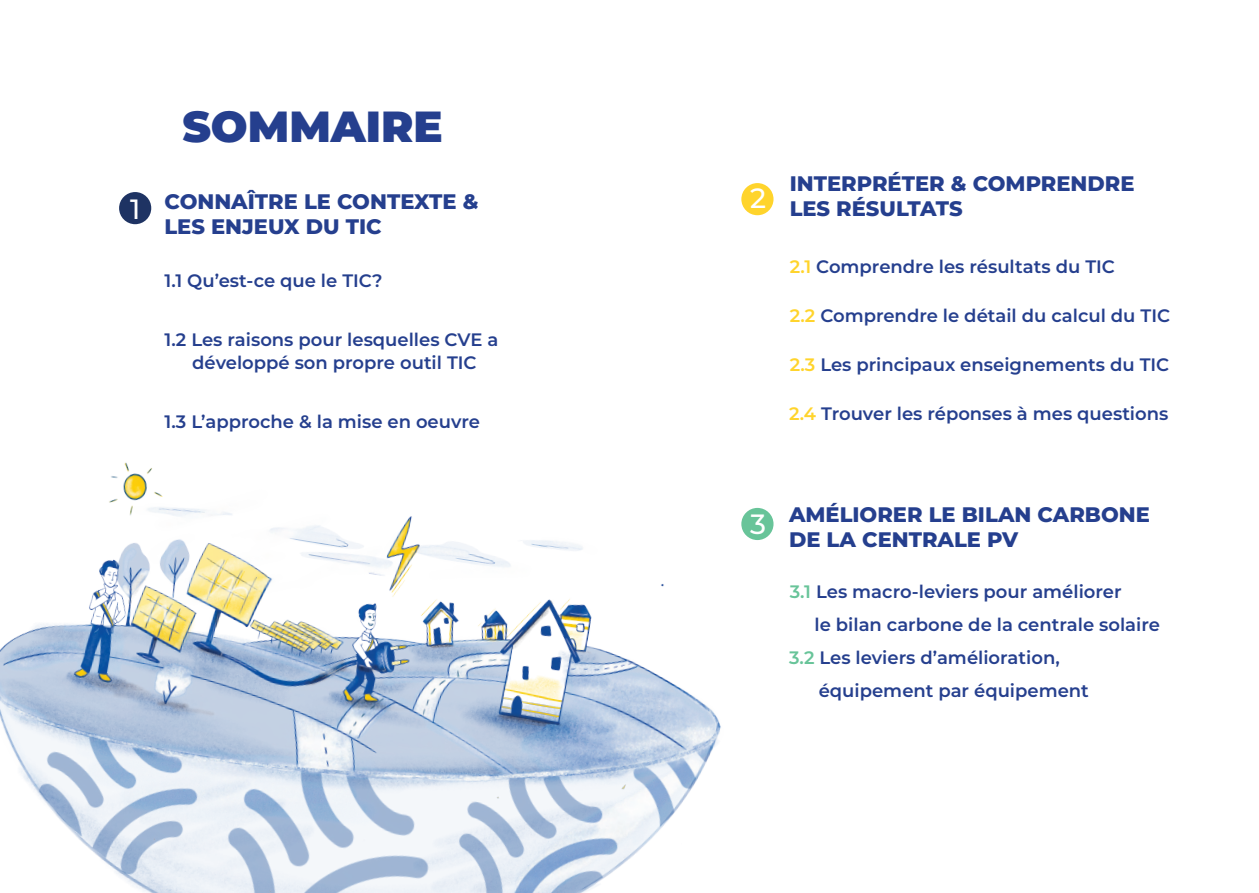
<style>
.page{position:relative;width:1259px;height:893px;background:#fff}
.page>*{position:absolute;margin:0;border:0;box-sizing:border-box;transform-origin:0 0}
.t1{font:900 43.5px "Montserrat";color:#253f8e}
.t2{font:500 27.9px "Montserrat";color:#fff}
.t3{font:800 21px/25.2px "Montserrat";color:#253f8e}
.t4{font:600 18px/23.4px "Montserrat";color:#253f8e;text-align:center}
.s1{color:#ffd42c}
.s2{color:#68c499}
</style>
<div class="page">
<img style="left:0;top:462px;width:774px;height:431px">
<div style="left:741px;top:183px;width:32px;height:32px;background:#ffd42c;border-radius:50%"></div>
<div style="left:741px;top:508px;width:32px;height:32px;background:#68c499;border-radius:50%"></div>
<div style="left:119px;top:192px;width:32px;height:32px;background:#1e3363;border-radius:50%"></div>
<h2 class="t2" style="left:130px;top:190px;width:12px">1</h2>
<h1 class="t1" style="left:182px;top:94px;width:262px">SOMMAIRE</h1>
<p class="t3" style="left:164px;top:188px;width:315px">CONNAÎTRE LE CONTEXTE &amp;<br>LES ENJEUX DU TIC</p>
<p class="t4" style="left:164px;top:268px;width:219px">1.1 Qu’est-ce que le TIC?</p>
<p class="t4" style="left:164px;top:327px;width:335px">1.2 Les raisons pour lesquelles CVE a développé son propre outil TIC</p>
<p class="t4" style="left:164px;top:409px;width:317px">1.3 L’approche &amp; la mise en oeuvre</p>
<h2 class="t2" style="left:750px;top:179px;width:17px">2</h2>
<p class="t3" style="left:789px;top:169px;width:346px">INTERPRÉTER &amp; COMPRENDRE<br>LES RÉSULTATS</p>
<p class="t4" style="left:789px;top:254px;width:327px"><span class="s1">2.1</span> Comprendre les résultats du TIC</p>
<p class="t4" style="left:789px;top:303px;width:382px"><span class="s1">2.2</span> Comprendre le détail du calcul du TIC</p>
<p class="t4" style="left:789px;top:352px;width:381px"><span class="s1">2.3</span> Les principaux enseignements du TIC</p>
<p class="t4" style="left:789px;top:401px;width:381px"><span class="s1">2.4</span> Trouver les réponses à mes questions</p>
<h2 class="t2" style="left:750px;top:505px;width:17px">3</h2>
<p class="t3" style="left:789px;top:501px;width:362px">AMÉLIORER LE BILAN CARBONE<br>DE LA CENTRALE PV</p>
<p class="t4" style="left:789px;top:579px;width:333px"><span class="s2">3.1</span> Les macro-leviers pour améliorer</p>
<p class="t4" style="left:814px;top:612px;width:347px">le bilan carbone de la centrale solaire</p>
<p class="t4" style="left:789px;top:645px;width:272px"><span class="s2">3.2</span> Les leviers d’amélioration,</p>
<p class="t4" style="left:818px;top:678px;width:272px">équipement par équipement</p>
</div>
